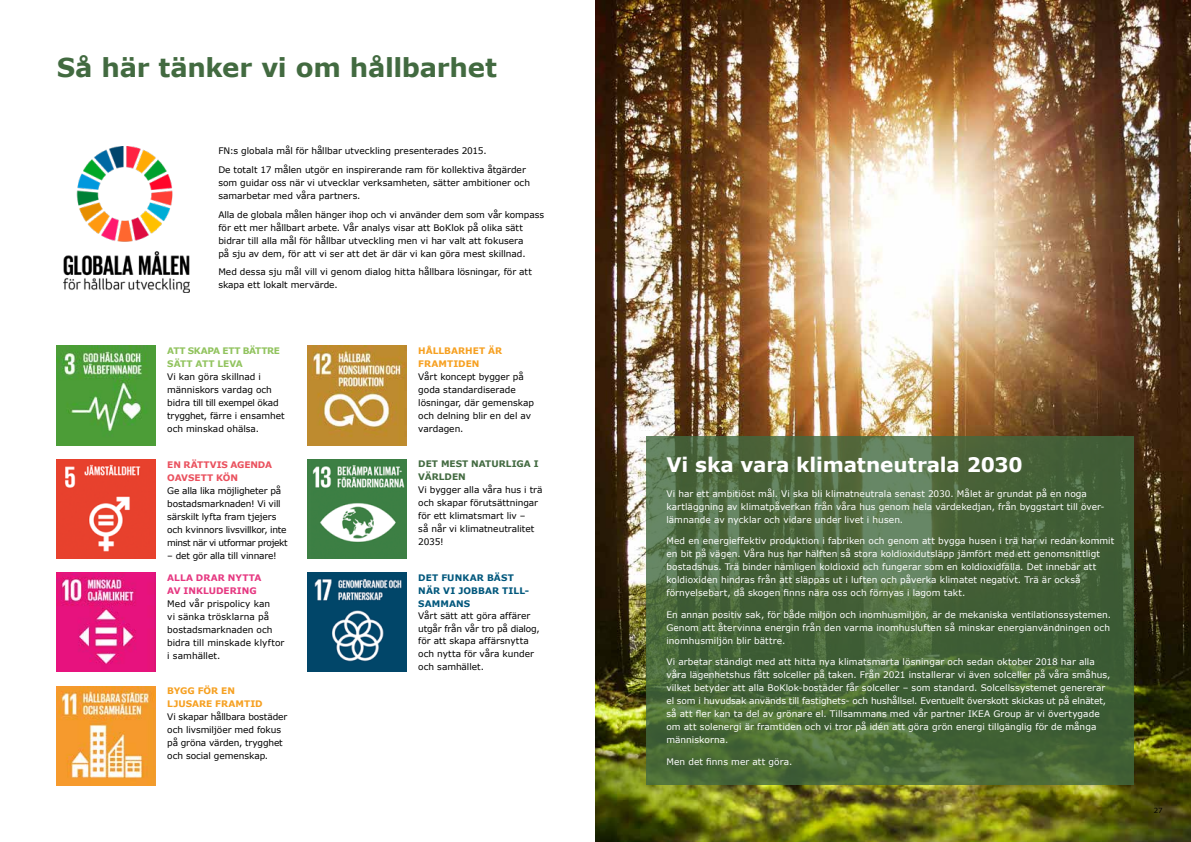
<style>
.page{position:relative;width:1191px;height:842px;background:#fff}
.page>*{position:absolute;margin:0;border:0;box-sizing:border-box;transform-origin:0 0}
.t1{font:700 26px "Verdana";letter-spacing:-.01em;color:#426a40}
.t2{font:700 20px "Verdana";letter-spacing:-.01em;color:#fff}
.t3{font:9px/13px "Verdana";letter-spacing:.005em;color:#fff}
.t4{font:9px/13px "Verdana";letter-spacing:-.005em;color:#000}
.t5{font:700 9px/13px "Verdana";color:#f6a021}
.t6{font:700 9px/13px "Verdana";letter-spacing:.01em;color:#00577c}
.t7{font:700 9px/13px "Verdana";letter-spacing:-.03em;color:#91c35e}
.t8{font:700 9px/13px "Verdana";color:#e63881}
.t9{font:700 9px/13px "Verdana";letter-spacing:-.01em;color:#ea515e}
.t10{font:700 9px/13px "Verdana";letter-spacing:.005em;color:#426a40}
.t11{font:9px "Verdana";letter-spacing:-.025em;color:#000}
.t12{font:7px "Verdana";color:#000}
</style>
<div class="page">
<img style="left:595px;top:0;width:596px;height:842px">
<img style="left:57px;top:686px;width:99px;height:99px">
<img style="left:57px;top:459px;width:99px;height:99px">
<img style="left:57px;top:346px;width:99px;height:99px">
<img style="left:57px;top:573px;width:99px;height:99px">
<img style="left:308px;top:346px;width:99px;height:99px">
<img style="left:308px;top:573px;width:99px;height:99px">
<img style="left:308px;top:459px;width:99px;height:99px">
<img style="left:63px;top:146px;width:127px;height:147px">
<svg style="left:646px;top:437px;width:488px;height:348px;background:#49673c"></svg>
<h1 class="t1" style="left:57px;top:50px;width:441px">Så här tänker vi om hållbarhet</h1>
<p class="t4" style="left:218px;top:142px;width:309px;line-height:18.7px">FN:s globala mål för hållbar utveckling presenterades 2015.<br>De totalt 17 målen utgör en inspirerande ram för kollektiva åtgärder</p>
<p class="t4" style="left:218px;top:176px;width:313px">som guidar oss när vi utvecklar verksamheten, sätter ambitioner och samarbetar med våra partners.</p>
<p class="t4" style="left:218px;top:208px;width:327px">Alla de globala målen hänger ihop och vi använder dem som vår kompass för ett mer hållbart arbete. Vår analys visar att BoKlok på olika sätt bidrar till alla mål för hållbar utveckling men vi har valt att fokusera<br>på sju av dem, för att vi ser att det är där vi kan göra mest skillnad.</p>
<p class="t4" style="left:218px;top:266px;width:315px">Med dessa sju mål vill vi genom dialog hitta hållbara lösningar, för att skapa ett lokalt mervärde.</p>
<p class="t7" style="left:167px;top:344px;width:114px">ATT SKAPA ETT BÄTTRE<br>SÄTT ATT LEVA</p>
<p class="t4" style="left:167px;top:370px;width:119px">Vi kan göra skillnad i människors vardag och bidra till till exempel ökad trygghet, färre i ensamhet och minskad ohälsa.</p>
<p class="t9" style="left:167px;top:458px;width:106px">EN RÄTTVIS AGENDA<br>OAVSETT KÖN</p>
<p class="t4" style="left:167px;top:484px;width:122px">Ge alla lika möjligheter på bostadsmarknaden! Vi vill särskilt lyfta fram tjejers och kvinnors livsvillkor, inte minst när vi utformar projekt</p>
<p class="t11" style="left:167px;top:549px;width:111px">– det gör alla till vinnare!</p>
<p class="t8" style="left:167px;top:571px;width:96px">ALLA DRAR NYTTA<br>AV INKLUDERING</p>
<p class="t4" style="left:167px;top:597px;width:119px">Med vår prispolicy kan<br>vi sänka trösklarna på bostadsmarknaden och bidra till minskade klyftor i samhället.</p>
<p class="t5" style="left:167px;top:685px;width:97px">BYGG FÖR EN<br>LJUSARE FRAMTID</p>
<p class="t4" style="left:167px;top:711px;width:121px">Vi skapar hållbara bostäder och livsmiljöer med fokus på gröna värden, trygghet och social gemenskap.</p>
<p class="t5" style="left:418px;top:344px;width:85px">HÅLLBARHET ÄR<br>FRAMTIDEN</p>
<p class="t4" style="left:418px;top:370px;width:117px">Vårt koncept bygger på goda standardiserade lösningar, där gemenskap och delning blir en del av vardagen.</p>
<p class="t10" style="left:418px;top:458px;width:122px">DET MEST NATURLIGA I<br>VÄRLDEN</p>
<p class="t4" style="left:418px;top:484px;width:126px">Vi bygger alla våra hus i trä och skapar förutsättningar för ett klimatsmart liv –<br>så når vi klimatneutralitet<br>2035!</p>
<p class="t6" style="left:418px;top:571px;width:112px">DET FUNKAR BÄST<br>NÄR VI JOBBAR TILL-<br>SAMMANS</p>
<p class="t4" style="left:418px;top:610px;width:123px;line-height:12.6px">Vårt sätt att göra affärer utgår från vår tro på dialog, för att skapa affärsnytta och nytta för våra kunder och samhället.</p>
<h2 class="t2" style="left:666px;top:451px;width:358px">Vi ska vara klimatneutrala 2030</h2>
<p class="t3" style="left:666px;top:487px;width:440px">Vi har ett ambitiöst mål. Vi ska bli klimatneutrala senast 2030. Målet är grundat på en noga kartläggning av klimatpåverkan från våra hus genom hela värdekedjan, från byggstart till över&shy;lämnande av nycklar och vidare under livet i husen.</p>
<p class="t3" style="left:666px;top:535px;width:449px">Med en energieffektiv produktion i fabriken och genom att bygga husen i trä har vi redan kommit en bit på vägen. Våra hus har hälften så stora koldioxidutsläpp jämfört med ett genomsnittligt bostadshus. Trä binder nämligen koldioxid och fungerar som en koldioxidfälla. Det innebär att koldioxiden hindras från att släppas ut i luften och påverka klimatet negativt. Trä är också förnyelsebart, då skogen finns nära oss och förnyas i lagom takt.</p>
<p class="t3" style="left:666px;top:608px;width:446px;text-align:justify">En annan positiv sak, för både miljön och inomhusmiljön, är de mekaniska ventilationssystemen.<br>Genom att återvinna energin från den varma inomhusluften så minskar energianvändningen och inomhusmiljön blir bättre.</p>
<p class="t3" style="left:666px;top:656px;width:445px">Vi arbetar ständigt med att hitta nya klimatsmarta lösningar och sedan oktober 2018 har alla våra lägenhetshus fått solceller på taken. Från 2021 installerar vi även solceller på våra småhus, vilket betyder att alla BoKlok-bostäder får solceller – som standard. Solcellssystemet genererar el som i huvudsak används till fastighets- och hushållsel. Eventuellt överskott skickas ut på elnätet, så att fler kan ta del av grönare el. Tillsammans med vår partner IKEA Group är vi övertygade om att solenergi är framtiden och vi tror på idén att göra grön energi tillgänglig för de många människorna.</p>
<p class="t3" style="left:666px;top:755px;width:127px">Men det finns mer att göra.</p>
<p class="t12" style="left:1153px;top:806px;width:10px">27</p>
</div>
